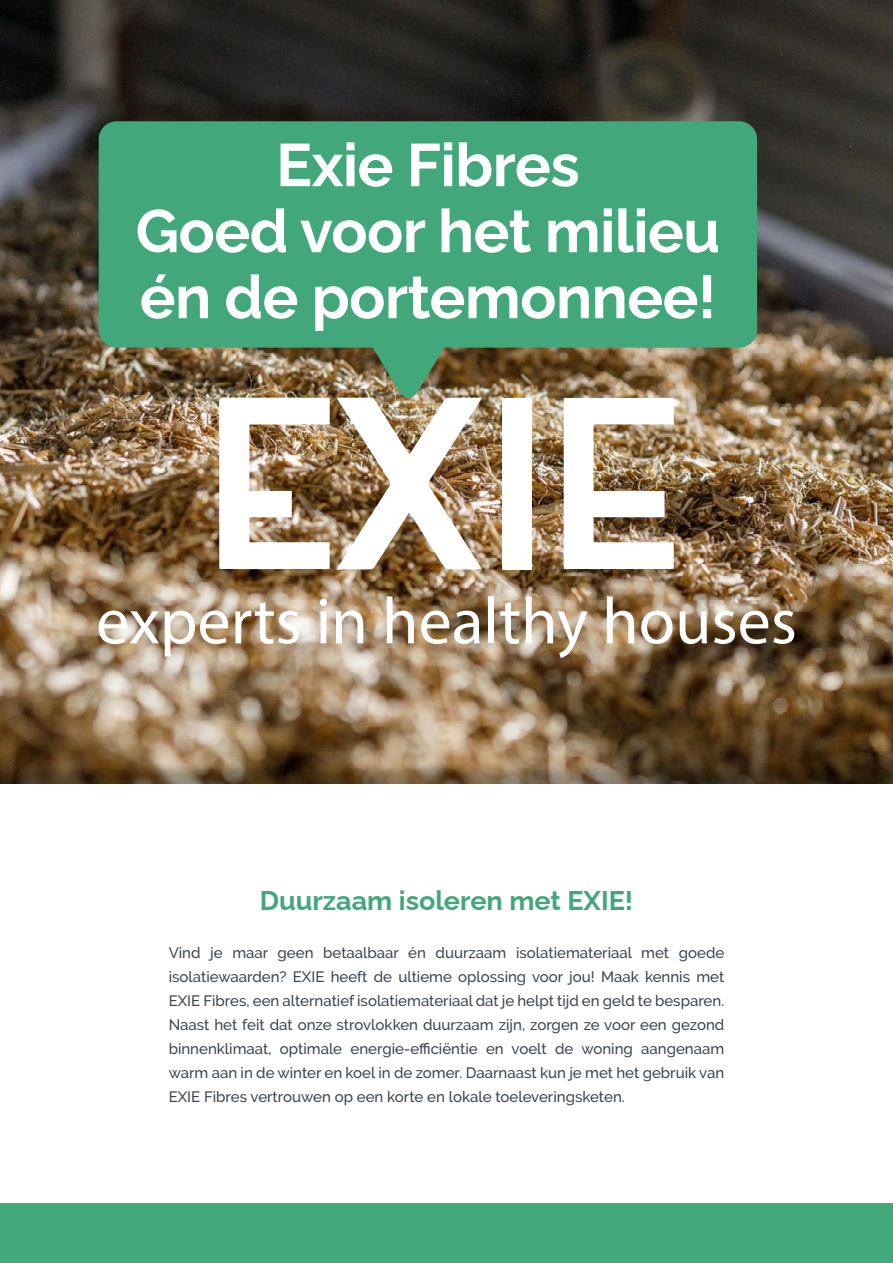
<style>
.page{position:relative;width:893px;height:1263px;background:#fff}
.page>*{position:absolute;margin:0;border:0;box-sizing:border-box;transform-origin:0 0}
.t1{font:66.15px "Myriad Pro";color:#fff}
.t2{font:700 60px/66px "Raleway";letter-spacing:-.01em;color:#fff;text-align:center}
.t3{font:700 27px "Raleway";color:#42a77a}
.t4{font:500 15px/24px "Raleway";color:#3b454e;text-align:justify}
</style>
<div class="page">
<img style="left:0;top:0;width:893px;height:761px">
<div style="left:0;top:761px;width:893px;height:502px;background:#000;opacity:.28"></div>
<div style="left:0;top:784px;width:893px;height:479px;background:#fff"></div>
<div style="left:0;top:1203px;width:893px;height:60px;background:#42a77a"></div>
<div style="left:99px;top:121px;width:658px;height:227px;background:#42a77a;border-radius:18px"></div>
<img style="left:337px;top:347px;width:145px;height:222px">
<img style="left:564px;top:398px;width:110px;height:171px">
<img style="left:219px;top:398px;width:111px;height:171px">
<div style="left:503px;top:398px;width:29px;height:171px;background:#fff"></div>
<h2 class="t2" style="left:136px;top:125px;width:586px">Exie Fibres<br>Goed voor het milieu én de portemonnee!</h2>
<h1 class="t1" style="left:96px;top:580px;width:702px">experts in healthy houses</h1>
<h3 class="t3" style="left:260px;top:879px;width:375px">Duurzaam isoleren met EXIE!</h3>
<p class="t4" style="left:169px;top:941px;width:557px">Vind je maar geen betaalbaar én duurzaam isolatiemateriaal met goede isolatiewaarden? EXIE heeft de ultieme oplossing voor jou! Maak kennis met EXIE Fibres, een alternatief isolatiemateriaal dat je helpt tijd en geld te besparen.<br>Naast het feit dat onze strovlokken duurzaam zijn, zorgen ze voor een gezond binnenklimaat, optimale energie-efficiëntie en voelt de woning aangenaam warm aan in de winter en koel in de zomer. Daarnaast kun je met het gebruik van EXIE Fibres vertrouwen op een korte en lokale toeleveringsketen.</p>
</div>
